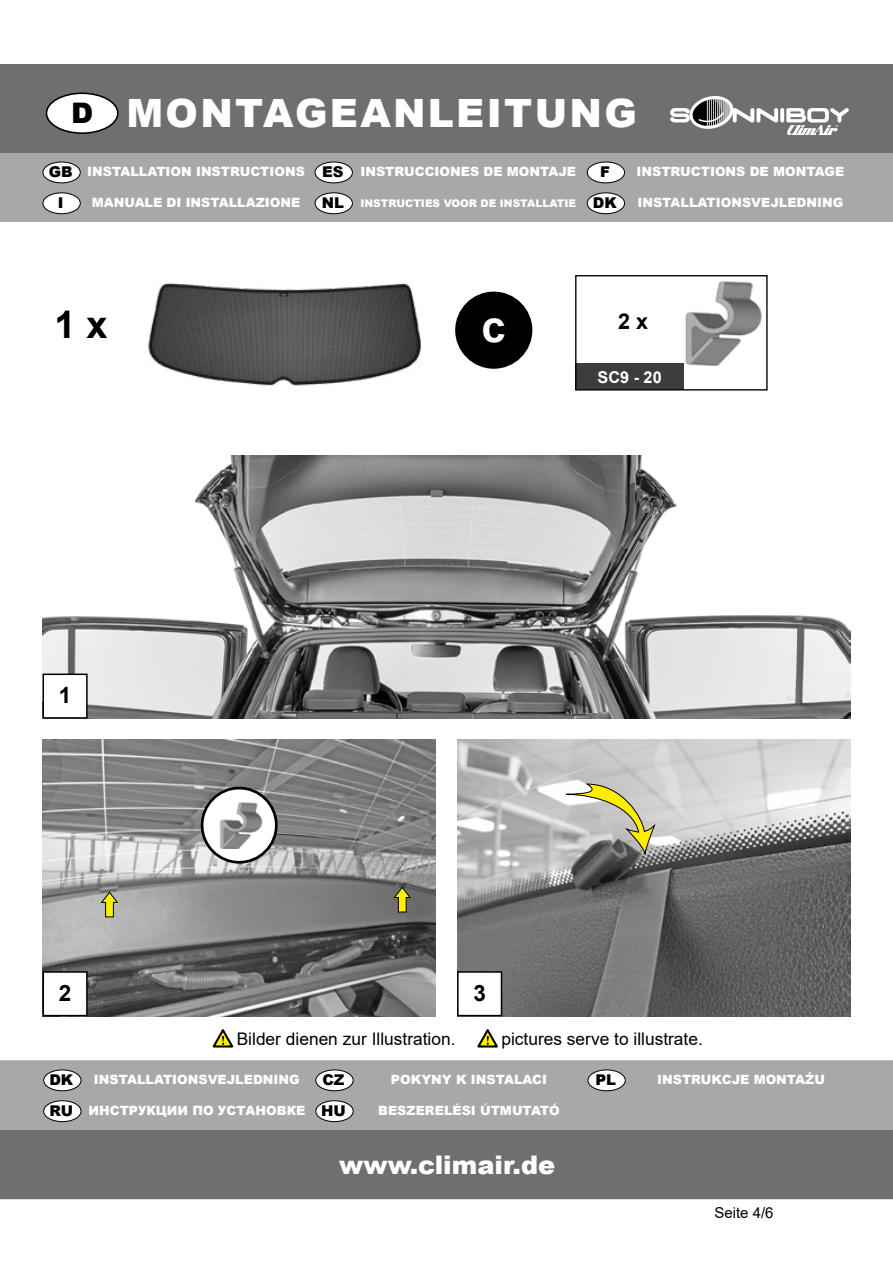
<style>
.page{position:relative;width:893px;height:1263px;background:#fff}
.page>*{position:absolute;margin:0;border:0;box-sizing:border-box;transform-origin:0 0}
.t1{font:700 43.5px "Arial";color:#fff}
.t2{font:900 39px "Arial";letter-spacing:.06em;color:#fff}
.t3{font:700 38.1px "Arial";color:#000}
.t4{font:900 25.65px "Arial";color:#fff}
.t5{font:700 22.5px "Arial";color:#000}
.t6{font:17.4px "Arial";color:#000}
.t7{font:700 16.35px "Arial";color:#fff}
.t8{font:15px "Arial";color:#000}
.t9{font:900 14.85px "Arial";color:#000}
.t10{font:900 12.75px "Arial";color:#fff}
.t11{font:900 10.5px "Arial";color:#fff}
.s1{font-size:28.35px;color:#000}
.s2{font-size:14.85px;color:#000}
</style>
<div class="page">
<div style="left:1px;top:64px;width:891px;height:88px;background:#706f6f"></div>
<div style="left:0;top:64px;width:893px;height:89px;border:1px solid #706f6f"></div>
<div style="left:46px;top:93px;width:72px;height:40px;background:#fff;border-radius:50%"></div>
<div style="left:46px;top:92px;width:73px;height:42px;border:2px solid #000;border-radius:50%"></div>
<svg style="left:670px;top:96px;width:179px;height:38px"></svg>
<div style="left:0;top:153px;width:893px;height:68px;background:#a8a8a7"></div>
<div style="left:43px;top:162px;width:37px;height:21px;background:#fff;border-radius:50%"></div>
<div style="left:43px;top:162px;width:38px;height:21px;border:1px solid #000;border-radius:50%"></div>
<div style="left:315px;top:162px;width:37px;height:21px;background:#fff;border-radius:50%"></div>
<div style="left:315px;top:162px;width:38px;height:21px;border:1px solid #000;border-radius:50%"></div>
<div style="left:587px;top:162px;width:38px;height:21px;background:#fff;border-radius:50%"></div>
<div style="left:587px;top:162px;width:38px;height:21px;border:1px solid #000;border-radius:50%"></div>
<div style="left:43px;top:193px;width:37px;height:21px;background:#fff;border-radius:50%"></div>
<div style="left:43px;top:192px;width:38px;height:22px;border:1px solid #000;border-radius:50%"></div>
<div style="left:315px;top:193px;width:37px;height:21px;background:#fff;border-radius:50%"></div>
<div style="left:315px;top:192px;width:38px;height:22px;border:1px solid #000;border-radius:50%"></div>
<div style="left:587px;top:193px;width:38px;height:21px;background:#fff;border-radius:50%"></div>
<div style="left:587px;top:192px;width:38px;height:22px;border:1px solid #000;border-radius:50%"></div>
<div style="left:1px;top:1127px;width:892px;height:71px;background:#706f6f"></div>
<div style="left:0;top:1127px;width:893px;height:72px;border:1px solid #706f6f"></div>
<div style="left:0;top:1060px;width:893px;height:70px;background:#a8a8a7"></div>
<div style="left:44px;top:1070px;width:37px;height:21px;background:#fff;border-radius:50%"></div>
<div style="left:43px;top:1069px;width:38px;height:22px;border:1px solid #000;border-radius:50%"></div>
<div style="left:316px;top:1070px;width:37px;height:21px;background:#fff;border-radius:50%"></div>
<div style="left:315px;top:1069px;width:39px;height:22px;border:1px solid #000;border-radius:50%"></div>
<div style="left:588px;top:1070px;width:37px;height:21px;background:#fff;border-radius:50%"></div>
<div style="left:588px;top:1069px;width:38px;height:22px;border:1px solid #000;border-radius:50%"></div>
<div style="left:44px;top:1101px;width:37px;height:20px;background:#fff;border-radius:50%"></div>
<div style="left:43px;top:1100px;width:38px;height:22px;border:1px solid #000;border-radius:50%"></div>
<div style="left:316px;top:1101px;width:37px;height:20px;background:#fff;border-radius:50%"></div>
<div style="left:315px;top:1100px;width:39px;height:22px;border:1px solid #000;border-radius:50%"></div>
<svg style="left:212px;top:1029px;width:22px;height:19px"></svg>
<svg style="left:477px;top:1029px;width:21px;height:19px"></svg>
<img style="left:43px;top:455px;width:807px;height:264px">
<img style="left:457px;top:740px;width:393px;height:276px">
<img style="left:43px;top:740px;width:393px;height:276px">
<svg style="left:565px;top:783px;width:90px;height:71px;background:#bfbd9d"></svg>
<img style="left:148px;top:283px;width:273px;height:103px">
<div style="left:457px;top:293px;width:74px;height:74px;background:#000;border-radius:50%"></div>
<div style="left:455px;top:292px;width:77px;height:77px;border:3px solid #000;border-radius:50%"></div>
<img style="left:685px;top:281px;width:77px;height:84px">
<div style="left:576px;top:363px;width:108px;height:27px;background:#3c3c3b"></div>
<div style="left:575px;top:275px;width:193px;height:115px;border:1px solid #000"></div>
<div style="left:202px;top:788px;width:74px;height:74px;background:#fff;border-radius:50%"></div>
<div style="left:201px;top:787px;width:77px;height:77px;border:3px solid #000;border-radius:50%"></div>
<img style="left:219px;top:802px;width:44px;height:47px">
<svg style="left:100px;top:891px;width:19px;height:27px"></svg>
<svg style="left:393px;top:886px;width:19px;height:27px"></svg>
<div style="left:43px;top:674px;width:44px;height:44px;background:#fff"></div>
<div style="left:43px;top:673px;width:45px;height:46px;border:2px solid #000"></div>
<div style="left:43px;top:972px;width:44px;height:43px;background:#fff"></div>
<div style="left:43px;top:971px;width:45px;height:45px;border:2px solid #000"></div>
<div style="left:458px;top:972px;width:43px;height:43px;background:#fff"></div>
<div style="left:457px;top:971px;width:45px;height:45px;border:2px solid #000"></div>
<h2 class="t2" style="left:71px;top:98px;width:567px"><span class="s1">D</span> MONTAGEANLEITUNG</h2>
<p class="t10" style="left:49px;top:167px;width:529px"><span class="s2">GB</span> INSTALLATION INSTRUCTIONS <span class="s2">ES</span> INSTRUCCIONES DE MONTAJE</p>
<p class="t9" style="left:600px;top:166px;width:11px">F</p>
<p class="t10" style="left:637px;top:166px;width:209px">INSTRUCTIONS DE MONTAGE</p>
<p class="t9" style="left:58px;top:197px;width:7px">I</p>
<p class="t10" style="left:92px;top:198px;width:210px">MANUALE DI INSTALLAZIONE</p>
<p class="t11" style="left:322px;top:199px;width:297px"><span class="s2">NL</span> INSTRUCTIES VOOR DE INSTALLATIE <span class="s2">DK</span></p>
<p class="t10" style="left:637px;top:198px;width:207px">INSTALLATIONSVEJLEDNING</p>
<h3 class="t3" style="left:55px;top:309px;width:54px">1 x</h3>
<h1 class="t1" style="left:481px;top:309px;width:26px">c</h1>
<p class="t7" style="left:597px;top:370px;width:66px">SC9 - 20</p>
<h3 class="t5" style="left:59px;top:686px;width:14px">1</h3>
<h3 class="t5" style="left:59px;top:984px;width:14px">2</h3>
<h3 class="t5" style="left:473px;top:984px;width:14px">3</h3>
<h3 class="t6" style="left:237px;top:1032px;width:220px">Bilder dienen zur Illustration.</h3>
<h3 class="t6" style="left:501px;top:1032px;width:203px">pictures serve to illustrate.</h3>
<p class="t9" style="left:49px;top:1074px;width:25px">DK</p>
<p class="t10" style="left:94px;top:1075px;width:207px">INSTALLATIONSVEJLEDNING</p>
<p class="t9" style="left:322px;top:1074px;width:24px">CZ</p>
<p class="t10" style="left:391px;top:1075px;width:158px">POKYNY K INSTALACI</p>
<p class="t9" style="left:595px;top:1074px;width:22px">PL</p>
<p class="t10" style="left:657px;top:1070px;width:169px">INSTRUKCJE MONTAŻU</p>
<p class="t10" style="left:50px;top:1101px;width:298px"><span class="s2">RU</span> ИНСТРУКЦИИ ПО УСТАНОВКЕ <span class="s2">HU</span></p>
<p class="t10" style="left:378px;top:1106px;width:183px">BESZERELÉSI ÚTMUTATÓ</p>
<h3 class="t4" style="left:339px;top:1155px;width:217px">www.climair.de</h3>
<p class="t8" style="left:714px;top:1207px;width:61px">Seite 4/6</p>
</div>
